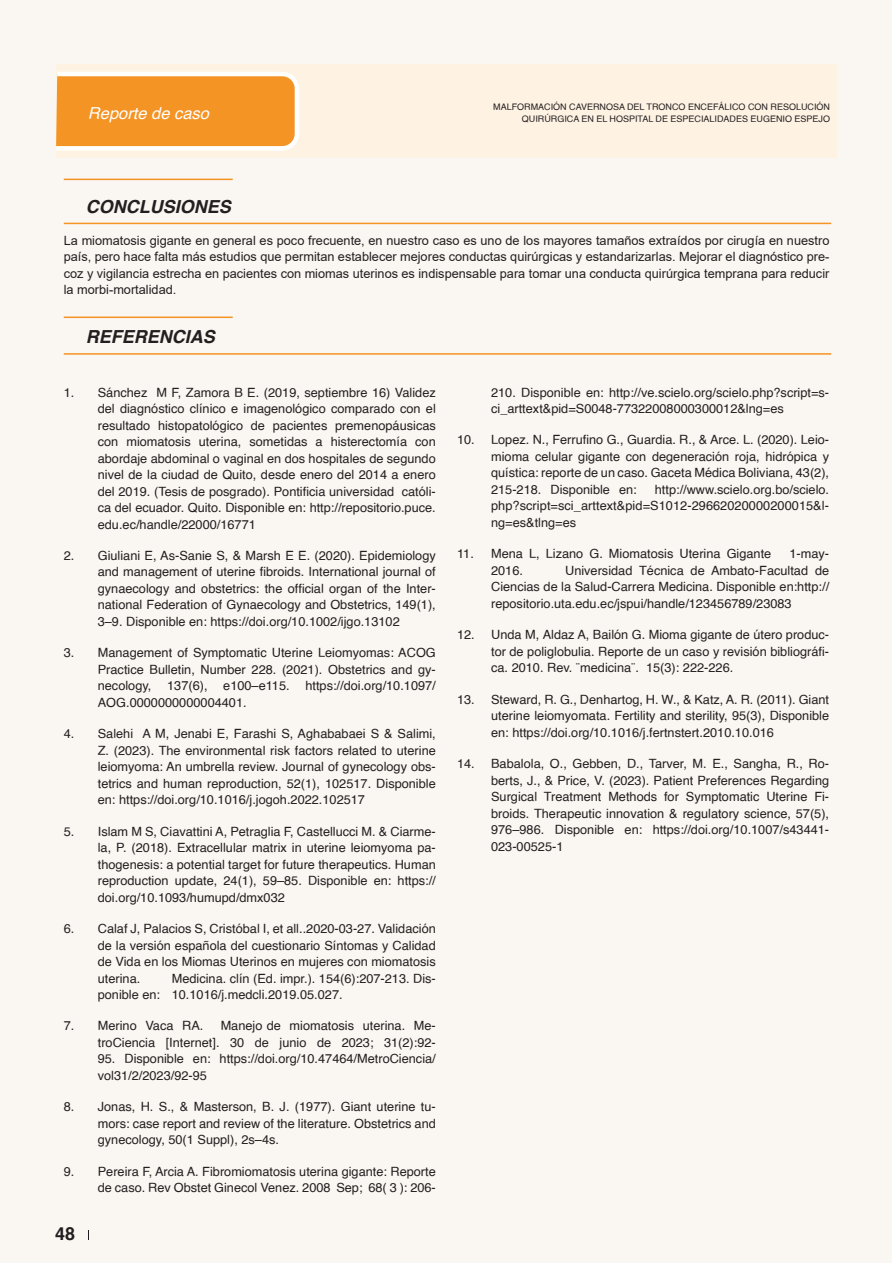
<style>
.page{position:relative;width:893px;height:1263px;background:#fff}
.page>*{position:absolute;margin:0;border:0;box-sizing:border-box;transform-origin:0 0}
.t1{font:italic 700 18px "Helvetica";color:#231f20}
.t2{font:700 18px "Helvetica";color:#231f20}
.t3{font:italic 16.5px "Helvetica";color:#fff}
.t4{font:12.75px/16.5px "Helvetica";color:#231f20;text-align:justify}
.Parrafo_principal{font:12.75px/16.5px "Arial";color:#231f20;text-align:justify}
.t5{font:9px/12px "Helvetica";color:#231f20;text-align:right}
</style>
<div class="page">
<div style="left:0;top:0;width:892px;height:1263px;background:#faf6f2"></div>
<div style="left:56px;top:64px;width:781px;height:94px;background:#fef2e3"></div>
<svg style="left:56px;top:72px;width:243px;height:79px;background:#f5a242"></svg>
<hr style="left:64px;top:353px;width:767px;height:2px;background:#f49425">
<hr style="left:64px;top:223px;width:767px;height:1px;background:#f49425">
<hr style="left:64px;top:317px;width:169px;height:1px;background:#f49425">
<hr style="left:64px;top:179px;width:169px;height:1px;background:#f49425">
<p class="t3" style="left:88px;top:100px;width:123px">Reporte de caso</p>
<p class="t5" style="left:493px;top:101px;width:338px">MALFORMACIÓN CAVERNOSA DEL TRONCO ENCEFÁLICO CON RESOLUCIÓN<br>QUIRÚRGICA EN EL HOSPITAL DE ESPECIALIDADES EUGENIO ESPEJO</p>
<p class="t1" style="left:86px;top:191px;width:147px">CONCLUSIONES</p>
<p class="Parrafo_principal" style="left:64px;top:232px;width:767px">La miomatosis gigante en general es poco frecuente, en nuestro caso es uno de los mayores tamaños extraídos por cirugía en nuestro país, pero hace falta más estudios que permitan establecer mejores conductas quirúrgicas y estandarizarlas. Mejorar el diagnóstico pre&shy;coz y vigilancia estrecha en pacientes con miomas uterinos es indispensable para tomar una conducta quirúrgica temprana para reducir la morbi-mortalidad.</p>
<p class="t1" style="left:86px;top:322px;width:131px">REFERENCIAS</p>
<p class="t4" style="left:98px;top:384px;width:340px;text-indent:-34px">1. Sánchez M F, Zamora B E. (2019, septiembre 16) Validez del diagnóstico clínico e imagenológico comparado con el resultado histopatológico de pacientes premenopáusicas con miomatosis uterina, sometidas a histerectomía con abordaje abdominal o vaginal en dos hospitales de segundo nivel de la ciudad de Quito, desde enero del 2014 a enero del 2019. (Tesis de posgrado). Pontificia universidad católi&shy;ca del ecuador. Quito. Disponible en: http://repositorio.puce. edu.ec/handle/22000/16771</p>
<p class="t4" style="left:98px;top:548px;width:340px;text-indent:-34px">2. Giuliani E, As-Sanie S, &amp; Marsh E E. (2020). Epidemiology and management of uterine fibroids. International journal of gynaecology and obstetrics: the official organ of the Inter&shy;national Federation of Gynaecology and Obstetrics, 149(1), 3–9. Disponible en: https://doi.org/10.1002/ijgo.13102</p>
<p class="t4" style="left:98px;top:645px;width:340px;text-indent:-34px">3. Management of Symptomatic Uterine Leiomyomas: ACOG Practice Bulletin, Number 228. (2021). Obstetrics and gy&shy;necology, 137(6), e100–e115. https://doi.org/10.1097/ AOG.0000000000004401.</p>
<p class="t4" style="left:98px;top:726px;width:340px;text-indent:-34px">4. Salehi A M, Jenabi E, Farashi S, Aghababaei S &amp; Salimi, Z. (2023). The environmental risk factors related to uterine leiomyoma: An umbrella review. Journal of gynecology obs&shy;tetrics and human reproduction, 52(1), 102517. Disponible en: https://doi.org/10.1016/j.jogoh.2022.102517</p>
<p class="t4" style="left:98px;top:823px;width:340px;text-indent:-34px">5. Islam M S, Ciavattini A, Petraglia F, Castellucci M. &amp; Ciarme&shy;la, P. (2018). Extracellular matrix in uterine leiomyoma pa&shy;thogenesis: a potential target for future therapeutics. Human reproduction update, 24(1), 59–85. Disponible en: https:// doi.org/10.1093/humupd/dmx032</p>
<p class="t4" style="left:98px;top:921px;width:340px;text-indent:-34px">6. Calaf J, Palacios S, Cristóbal I, et all..2020-03-27. Validación de la versión española del cuestionario Síntomas y Calidad de Vida en los Miomas Uterinos en mujeres con miomatosis uterina.</p>
<p class="t4" style="left:98px;top:970px;width:340px;text-indent:74px">Medicina. clín (Ed. impr.). 154(6):207-213. Dis&shy;ponible en: 10.1016/j.medcli.2019.05.027.</p>
<p class="t4" style="left:64px;top:1018px;width:141px">7. Merino Vaca RA.</p>
<p class="t4" style="left:98px;top:1018px;width:340px;text-align:right">Manejo de miomatosis uterina. Me-<br>troCiencia [Internet]. 30 de junio de 2023; 31(2):92-</p>
<p class="t4" style="left:98px;top:1051px;width:339px">95. Disponible en: https://doi.org/10.47464/MetroCiencia/ vol31/2/2023/92-95</p>
<p class="t4" style="left:98px;top:1099px;width:340px;text-indent:-34px">8. Jonas, H. S., &amp; Masterson, B. J. (1977). Giant uterine tu&shy;mors: case report and review of the literature. Obstetrics and gynecology, 50(1 Suppl), 2s–4s.</p>
<p class="t4" style="left:64px;top:1163px;width:374px;text-align:right">9. Pereira F, Arcia A. Fibromiomatosis uterina gigante: Reporte de caso. Rev Obstet Ginecol Venez. 2008 Sep; 68( 3 ): 206-</p>
<h1 class="t2" style="left:55px;top:1219px;width:22px">48</h1>
<p class="t4" style="left:491px;top:384px;width:340px">210. Disponible en: http://ve.scielo.org/scielo.php?script=s&shy;ci_arttext&amp;pid=S0048-77322008000300012&amp;lng=es</p>
<p class="t4" style="left:491px;top:432px;width:340px;text-indent:-34px">10. Lopez. N., Ferrufino G., Guardia. R., &amp; Arce. L. (2020). Leio&shy;mioma celular gigante con degeneración roja, hidrópica y quística: reporte de un caso. Gaceta Médica Boliviana, 43(2), 215-218. Disponible en:</p>
<p class="t4" style="left:491px;top:482px;width:340px;text-indent:164px">http://www.scielo.org.bo/scielo. php?script=sci_arttext&amp;pid=S1012-29662020000200015&amp;l&shy;ng=es&amp;tlng=es</p>
<p class="t4" style="left:457px;top:546px;width:316px">11. Mena L, Lizano G. Miomatosis Uterina Gigante</p>
<p class="t4" style="left:789px;top:546px;width:41px">1-may-</p>
<p class="t4" style="left:491px;top:562px;width:33px">2016.</p>
<p class="t4" style="left:491px;top:562px;width:340px;text-indent:74px">Universidad Técnica de Ambato-Facultad de Ciencias de la Salud-Carrera Medicina. Disponible en:http:// repositorio.uta.edu.ec/jspui/handle/123456789/23083</p>
<p class="t4" style="left:491px;top:627px;width:340px;text-indent:-34px">12. Unda M, Aldaz A, Bailón G. Mioma gigante de útero produc&shy;tor de poliglobulia. Reporte de un caso y revisión bibliográfi&shy;ca. 2010. Rev. ¨medicina¨. 15(3): 222-226.</p>
<p class="t4" style="left:491px;top:691px;width:340px;text-indent:-34px">13. Steward, R. G., Denhartog, H. W., &amp; Katz, A. R. (2011). Giant uterine leiomyomata. Fertility and sterility, 95(3), Disponible en: https://doi.org/10.1016/j.fertnstert.2010.10.016</p>
<p class="t4" style="left:491px;top:756px;width:340px;text-indent:-34px">14. Babalola, O., Gebben, D., Tarver, M. E., Sangha, R., Ro&shy;berts, J., &amp; Price, V. (2023). Patient Preferences Regarding Surgical Treatment Methods for Symptomatic Uterine Fi&shy;broids. Therapeutic innovation &amp; regulatory science, 57(5), 976–986. Disponible en: https://doi.org/10.1007/s43441- 023-00525-1</p>
</div>
